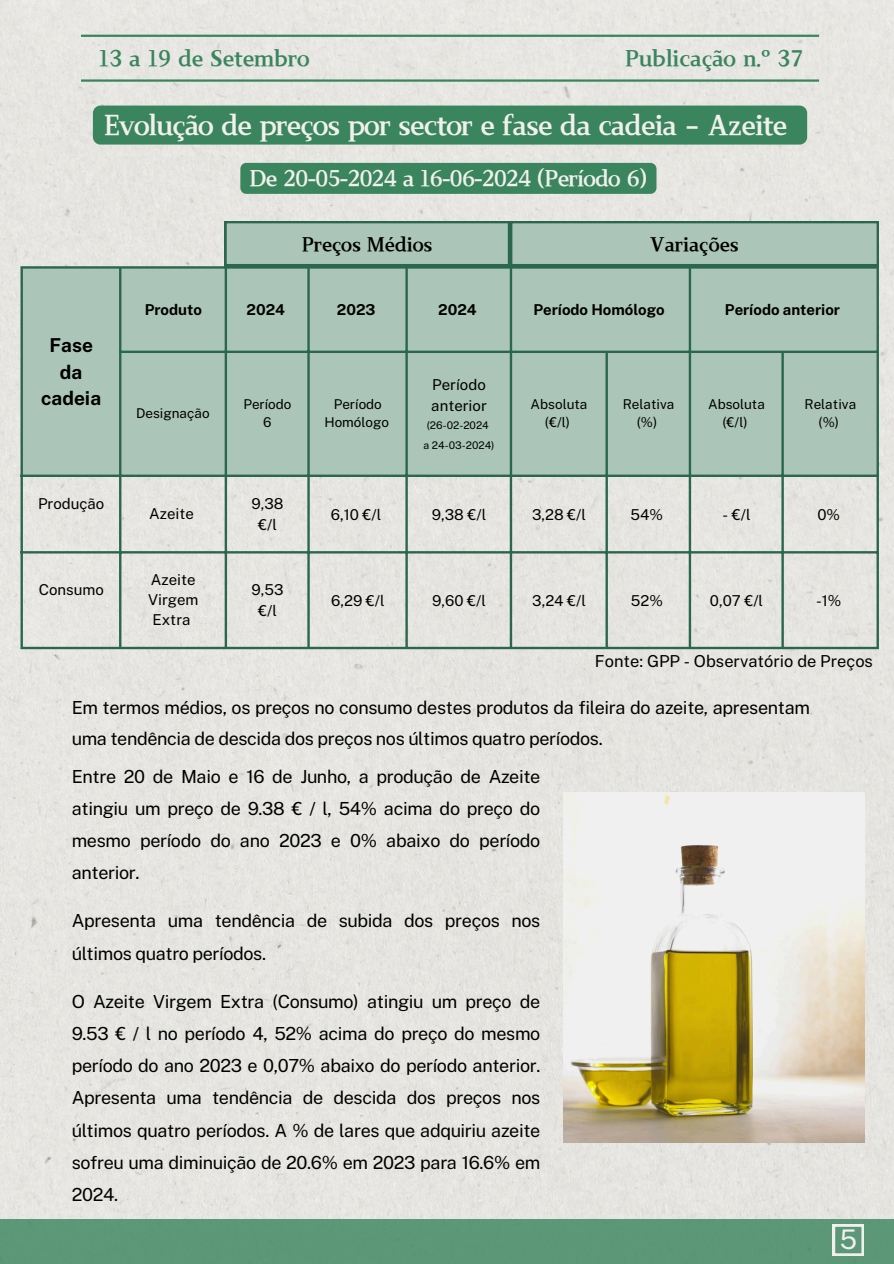
<style>
.page{position:relative;width:894px;height:1264px;background:#fff}
.page>*{position:absolute;margin:0;border:0;box-sizing:border-box;transform-origin:0 0}
.t1{font:30px "Canva Bumper Crop";letter-spacing:-.025em;color:#f1f0ec}
.t2{font:27px "Public Sans";color:#f1f0ec}
.t3{font:24px "Canva Bumper Crop";letter-spacing:-.025em;color:#f1f0ec}
.t4{font:24px "Canva Bumper Crop";color:#3a855d}
.t5{font:21px "Canva Bumper Crop";color:#000}
.t6{font:700 19.2px/26.2px "Public Sans";color:#000;text-align:center}
.t7{font:18px/32.2px "Public Sans";letter-spacing:-.02em;color:#000;text-align:justify}
.t8{font:16.5px "Public Sans";color:#000}
.t9{font:15px/21px "Public Sans";color:#000}
.t10{font:700 15px "Public Sans";color:#000}
.t11{font:13.5px/18.3px "Public Sans";color:#000;text-align:center}
.t12{font:10.5px "Public Sans";color:#000}
</style>
<div class="page">
<div style="left:0;top:0;width:893px;height:1218px;background:#e6e5e1"></div>
<div style="left:0;top:1218px;width:893px;height:45px;background:#5c9877"></div>
<svg style="left:832px;top:1224px;width:31px;height:31px"></svg>
<hr style="left:81px;top:35px;width:737px;height:2px;background:#3a855d">
<hr style="left:81px;top:79px;width:737px;height:3px;background:#3a855d">
<div style="left:23px;top:269px;width:853px;height:205px;background:#abc6b8"></div>
<hr style="left:21px;top:269px;width:2px;height:377px;background:#2b6750">
<hr style="left:119px;top:269px;width:2px;height:377px;background:#2b6750">
<hr style="left:224px;top:269px;width:3px;height:377px;background:#2b6750">
<hr style="left:307px;top:269px;width:2px;height:377px;background:#2b6750">
<hr style="left:405px;top:269px;width:2px;height:377px;background:#2b6750">
<hr style="left:509px;top:269px;width:3px;height:377px;background:#2b6750">
<hr style="left:605px;top:353px;width:2px;height:293px;background:#2b6750">
<hr style="left:688px;top:269px;width:3px;height:377px;background:#2b6750">
<hr style="left:781px;top:353px;width:2px;height:293px;background:#2b6750">
<hr style="left:876px;top:269px;width:2px;height:377px;background:#2b6750">
<hr style="left:21px;top:266px;width:857px;height:3px;background:#2b6750">
<hr style="left:119px;top:350px;width:759px;height:3px;background:#2b6750">
<hr style="left:21px;top:474px;width:857px;height:3px;background:#2b6750">
<hr style="left:21px;top:551px;width:857px;height:2px;background:#2b6750">
<hr style="left:21px;top:646px;width:857px;height:3px;background:#2b6750">
<svg style="left:224px;top:221px;width:654px;height:45px;background:#9cbbac"></svg>
<img style="left:563px;top:793px;width:301px;height:349px">
<div style="left:93px;top:106px;width:714px;height:39px;background:#3a855d"></div>
<div style="left:240px;top:163px;width:416px;height:31px;background:#3a855d"></div>
<p class="t4" style="left:99px;top:44px;width:212px">13 a 19 de Setembro</p>
<p class="t4" style="left:625px;top:44px;width:179px">Publicação n.º 37</p>
<p class="t1" style="left:104px;top:108px;width:684px">Evolução de preços por sector e fase da cadeia – Azeite</p>
<p class="t3" style="left:249px;top:164px;width:399px">De 20-05-2024 a 16-06-2024 (Período 6)</p>
<p class="t5" style="left:302px;top:232px;width:132px">Preços Médios</p>
<p class="t5" style="left:650px;top:232px;width:90px">Variações</p>
<h2 class="t6" style="left:41px;top:332px;width:62px">Fase da cadeia</h2>
<p class="t9" style="left:38px;top:493px;width:68px">Produção</p>
<h2 class="t10" style="left:145px;top:300px;width:59px">Produto</h2>
<h1 class="t10" style="left:246px;top:300px;width:40px">2024</h1>
<h2 class="t10" style="left:337px;top:300px;width:40px">2023</h2>
<h3 class="t10" style="left:438px;top:300px;width:40px">2024</h3>
<h3 class="t10" style="left:533px;top:300px;width:133px">Período Homólogo</h3>
<p class="t10" style="left:724px;top:300px;width:117px">Período anterior</p>
<p class="t11" style="left:136px;top:404px;width:75px">Designação</p>
<p class="t11" style="left:243px;top:395px;width:50px">Período</p>
<p class="t11" style="left:263px;top:413px;width:10px">6</p>
<p class="t11" style="left:324px;top:395px;width:66px">Período<br>Homólogo</p>
<p class="t9" style="left:431px;top:374px;width:57px">Período anterior</p>
<p class="t12" style="left:426px;top:419px;width:64px">(26-02-2024</p>
<p class="t12" style="left:423px;top:439px;width:72px">a 24-03-2024)</p>
<p class="t11" style="left:530px;top:395px;width:58px">Absoluta (€/l)</p>
<p class="t11" style="left:622px;top:395px;width:53px">Relativa (%)</p>
<p class="t11" style="left:708px;top:395px;width:58px">Absoluta (€/l)</p>
<p class="t11" style="left:804px;top:395px;width:53px">Relativa (%)</p>
<p class="t9" style="left:149px;top:503px;width:46px">Azeite</p>
<p class="t9" style="left:251px;top:493px;width:34px;text-align:center">9,38 €/l</p>
<p class="t9" style="left:331px;top:503px;width:52px">6,10 €/l</p>
<p class="t9" style="left:432px;top:503px;width:56px">9,38 €/l</p>
<p class="t9" style="left:532px;top:503px;width:55px">3,28 €/l</p>
<p class="t9" style="left:630px;top:503px;width:34px">54%</p>
<p class="t9" style="left:722px;top:503px;width:29px">- €/l</p>
<p class="t9" style="left:817px;top:503px;width:24px">0%</p>
<p class="t9" style="left:39px;top:579px;width:67px">Consumo</p>
<p class="t9" style="left:148px;top:569px;width:52px;line-height:20.1px">Azeite<br>Virgem<br>Extra</p>
<p class="t9" style="left:251px;top:579px;width:34px;text-align:center">9,53 €/l</p>
<p class="t9" style="left:331px;top:590px;width:55px">6,29 €/l</p>
<p class="t9" style="left:432px;top:590px;width:55px">9,60 €/l</p>
<p class="t9" style="left:532px;top:590px;width:55px">3,24 €/l</p>
<p class="t9" style="left:630px;top:590px;width:34px">52%</p>
<p class="t9" style="left:709px;top:590px;width:55px">0,07 €/l</p>
<p class="t9" style="left:815px;top:590px;width:27px">-1%</p>
<p class="t8" style="left:594px;top:651px;width:279px">Fonte: GPP - Observatório de Preços</p>
<p class="t7" style="left:72px;top:691px;width:739px;line-height:31.5px">Em termos médios, os preços no consumo destes produtos da fileira do azeite, apresentam uma tendência de descida dos preços nos últimos quatro períodos.</p>
<p class="t7" style="left:72px;top:759px;width:470px">Entre 20 de Maio e 16 de Junho, a produção de Azeite atingiu um preço de 9.38 € / l, 54% acima do preço do mesmo período do ano 2023 e 0% abaixo do período anterior.</p>
<p class="t7" style="left:72px;top:904px;width:470px">Apresenta uma tendência de subida dos preços nos últimos quatro períodos.</p>
<p class="t7" style="left:72px;top:984px;width:470px">O Azeite Virgem Extra (Consumo) atingiu um preço de 9.53 € / l no período 4, 52% acima do preço do mesmo período do ano 2023 e 0,07% abaixo do período anterior.<br>Apresenta uma tendência de descida dos preços nos últimos quatro períodos. A % de lares que adquiriu azeite sofreu uma diminuição de 20.6% em 2023 para 16.6% em 2024.</p>
<p class="t2" style="left:839px;top:1223px;width:19px">5</p>
</div>
